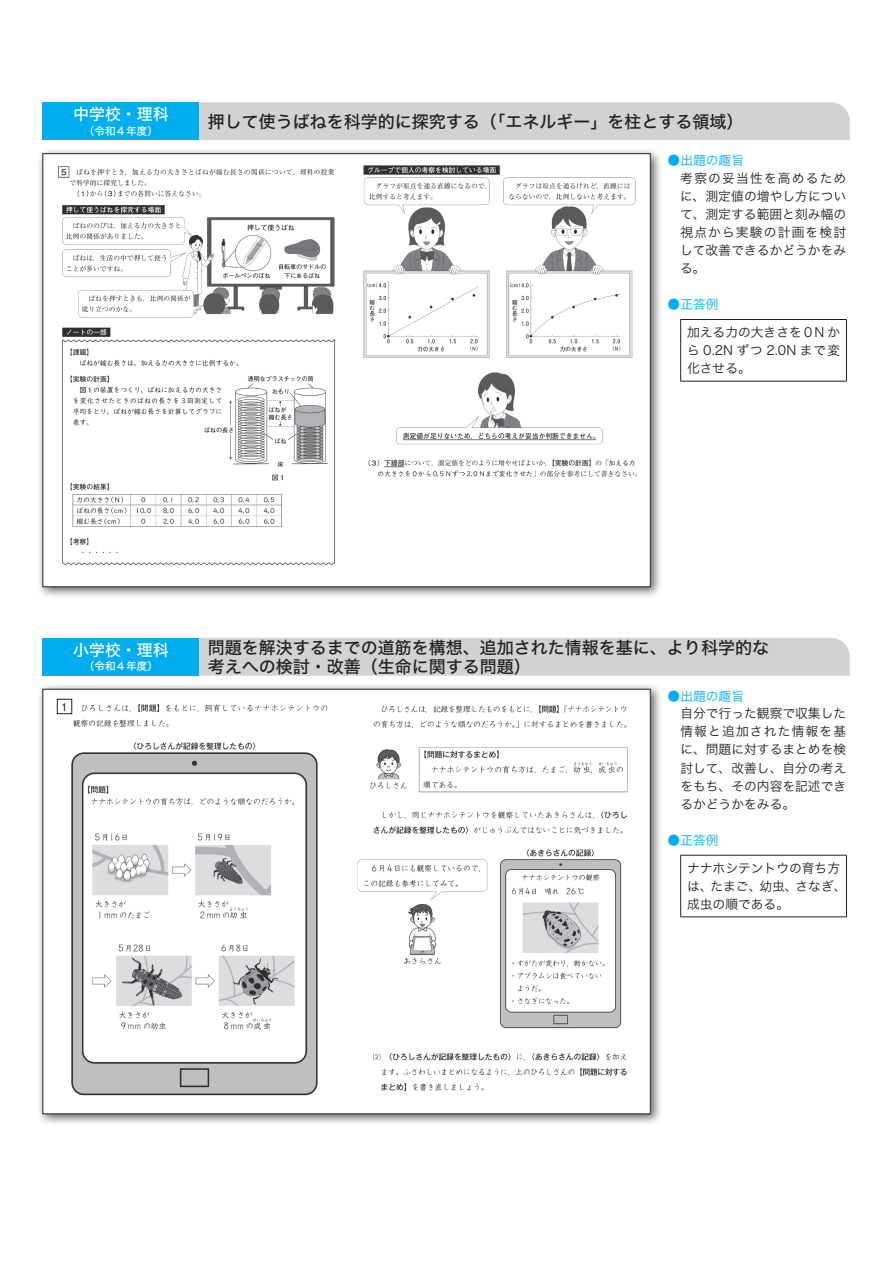
<style>
.page{position:relative;width:893px;height:1263px;background:#fff}
.page>*{position:absolute;margin:0;border:0;box-sizing:border-box;transform-origin:0 0}
.t1{font:16.95px/19.2px "Hira Kaku Std W5";color:#231f20}
.t2{font:15.9px "Hira Kaku Std W5";color:#fff}
.t3{font:12.75px/18px "Hira Kaku Std W3";color:#231f20;text-align:justify}
.t4{font:12.75px "Hira Kaku Std W3";color:#00aeef}
.t5{font:10.65px "Hira Kaku Std W5";color:#fff}
.t6{font:500 10.65px "Gothic BBB Pr 6";color:#231f20}
</style>
<div class="page">
<div style="left:43px;top:638px;width:156px;height:38px;background:#00aeef"></div>
<div style="left:199px;top:638px;width:651px;height:38px;background:#d1d2d4"></div>
<div style="left:43px;top:102px;width:156px;height:38px;background:#00aeef"></div>
<div style="left:199px;top:102px;width:651px;height:38px;background:#d1d2d4"></div>
<hr style="left:680px;top:855px;width:167px;height:1px;background:#231f20">
<hr style="left:680px;top:855px;width:1px;height:61px;background:#231f20">
<hr style="left:846px;top:855px;width:1px;height:61px;background:#231f20">
<hr style="left:680px;top:916px;width:167px;height:1px;background:#231f20">
<hr style="left:680px;top:319px;width:167px;height:1px;background:#231f20">
<hr style="left:680px;top:320px;width:1px;height:61px;background:#231f20">
<hr style="left:846px;top:320px;width:1px;height:61px;background:#231f20">
<hr style="left:680px;top:381px;width:167px;height:1px;background:#231f20">
<div style="left:37px;top:683px;width:626px;height:443px;background:#231f20;opacity:.71"></div>
<div style="left:43px;top:689px;width:607px;height:425px;background:#fff"></div>
<div style="left:37px;top:147px;width:626px;height:452px;background:#231f20;opacity:.71"></div>
<div style="left:43px;top:154px;width:607px;height:433px;background:#fff"></div>
<img style="left:60px;top:699px;width:268px;height:397px">
<img style="left:357px;top:705px;width:271px;height:387px">
<img style="left:57px;top:166px;width:278px;height:399px">
<img style="left:363px;top:165px;width:275px;height:312px">
<div style="left:57px;top:699px;width:15px;height:15px;border:1px solid #231f20"></div>
<p class="t2" style="left:73px;top:102px;width:97px">中学校・理科</p>
<p class="t5" style="left:84px;top:123px;width:76px">（令和４年度）</p>
<h1 class="t1" style="left:208px;top:112px;width:537px">押して使うばねを科学的に探究する（「エネルギー」を柱とする領域）</h1>
<p class="t4" style="left:668px;top:151px;width:78px">●出題の趣旨</p>
<p class="t3" style="left:680px;top:169px;width:168px">考察の妥当性を高めるために、測定値の増やし方について、測定する範囲と刻み幅の視点から実験の計画を検討して改善できるかどうかをみる。</p>
<p class="t4" style="left:668px;top:295px;width:53px">●正答例</p>
<p class="t3" style="left:687px;top:323px;width:155px">加える力の大きさを０N から 0.2N ずつ 2.0N まで変化させる。</p>
<p class="t2" style="left:73px;top:638px;width:97px">小学校・理科</p>
<p class="t5" style="left:84px;top:658px;width:76px">（令和４年度）</p>
<p class="t6" style="left:61px;top:698px;width:8px">1</p>
<h1 class="t1" style="left:208px;top:638px;width:563px">問題を解決するまでの道筋を構想、追加された情報を基に、より科学的な考えへの検討・改善（生命に関する問題）</h1>
<p class="t4" style="left:668px;top:686px;width:78px">●出題の趣旨</p>
<p class="t3" style="left:680px;top:704px;width:167px">自分で行った観察で収集した情報と追加された情報を基に、問題に対するまとめを検討して、改善し、自分の考えをもち、その内容を記述できるかどうかをみる。</p>
<p class="t4" style="left:668px;top:830px;width:53px">●正答例</p>
<p class="t3" style="left:687px;top:859px;width:161px;text-align:left">ナナホシテントウの育ち方は、たまご、幼虫、さなぎ、成虫の順である。</p>
</div>
